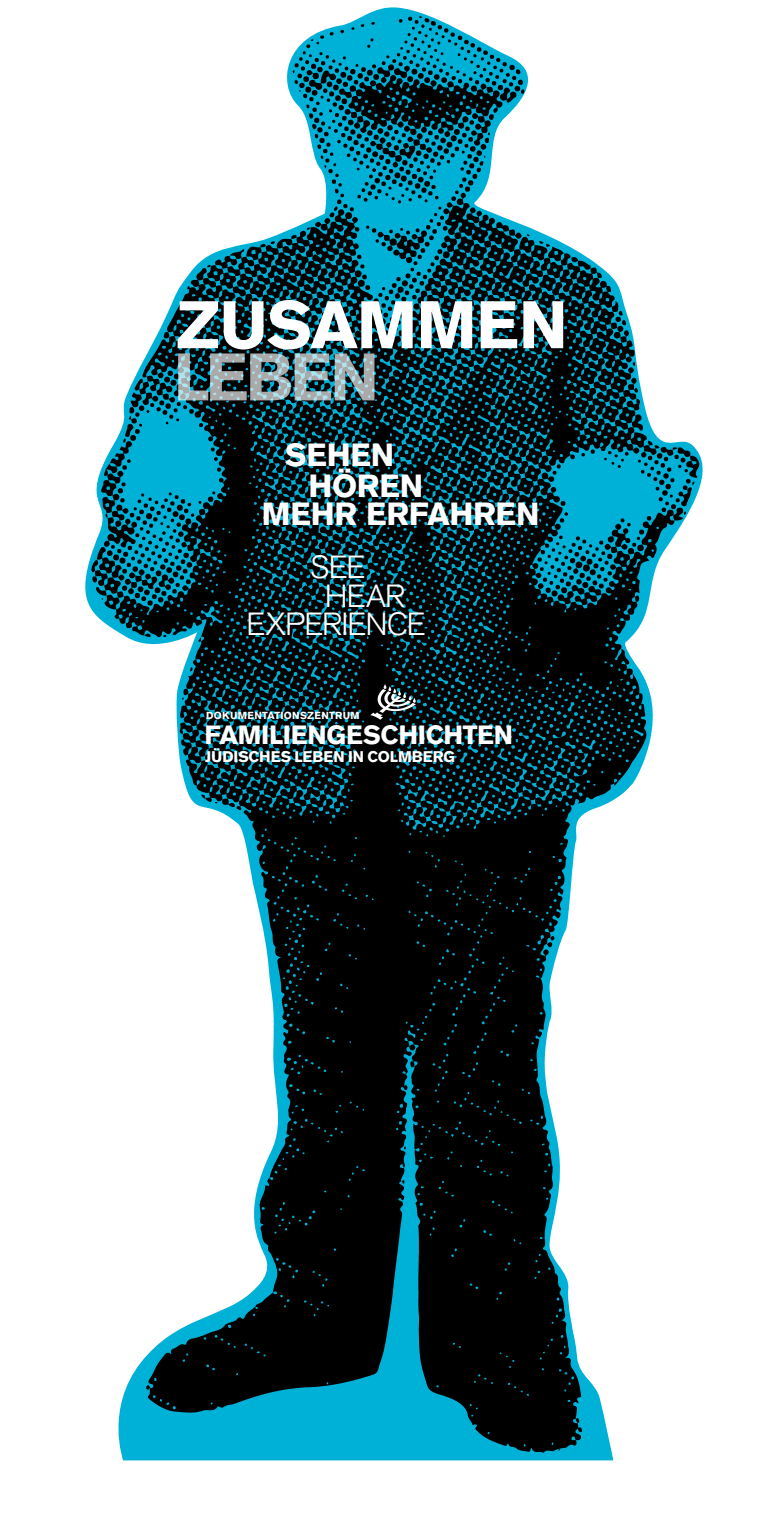
<style>
.page{position:relative;width:766px;height:1531px;background:#fff}
.page>*{position:absolute;margin:0;border:0;box-sizing:border-box;transform-origin:0 0}
.t1{font:900 65.94px/52.2px "Akzidenz Grotesk";letter-spacing:-.02em;color:#fff}
.t2{font:900 31.53px/30.6px "Akzidenz Grotesk";letter-spacing:-.01em;color:#fff}
.t3{font:300 31.53px "Akzidenz Grotesk";letter-spacing:-.015em;color:#fff}
.t4{font:900 25.95px "Akzidenz Grotesk";letter-spacing:-.01em;color:#fff}
.t5{font:900 15.21px "Akzidenz Grotesk";letter-spacing:-.005em;color:#fff}
.t6{font:900 10.05px "Akzidenz Grotesk";letter-spacing:.03em;color:#fff}
</style>
<div class="page">
<img style="left:85px;top:7px;width:617px;height:1453px">
<svg style="left:364px;top:684px;width:52px;height:36px;background:#384244"></svg>
<h1 class="t1" style="left:173px;top:298px;width:395px">ZUSAMMEN<br>LEBEN</h1>
<h2 class="t2" style="left:308px;top:440px;width:116px;text-indent:-24px">SEHEN<br>HÖREN</h2>
<h2 class="t2" style="left:262px;top:498px;width:279px">MEHR ERFAHREN</h2>
<h2 class="t3" style="left:310px;top:549px;width:57px">SEE</h2>
<h2 class="t3" style="left:325px;top:577px;width:81px">HEAR</h2>
<h2 class="t3" style="left:247px;top:605px;width:180px">EXPERIENCE</h2>
<p class="t6" style="left:206px;top:709px;width:155px">DOKUMENTATIONSZENTRUM</p>
<h3 class="t4" style="left:204px;top:719px;width:310px">FAMILIENGESCHICHTEN</h3>
<p class="t5" style="left:205px;top:747px;width:251px">JÜDISCHES LEBEN IN COLMBERG</p>
</div>
